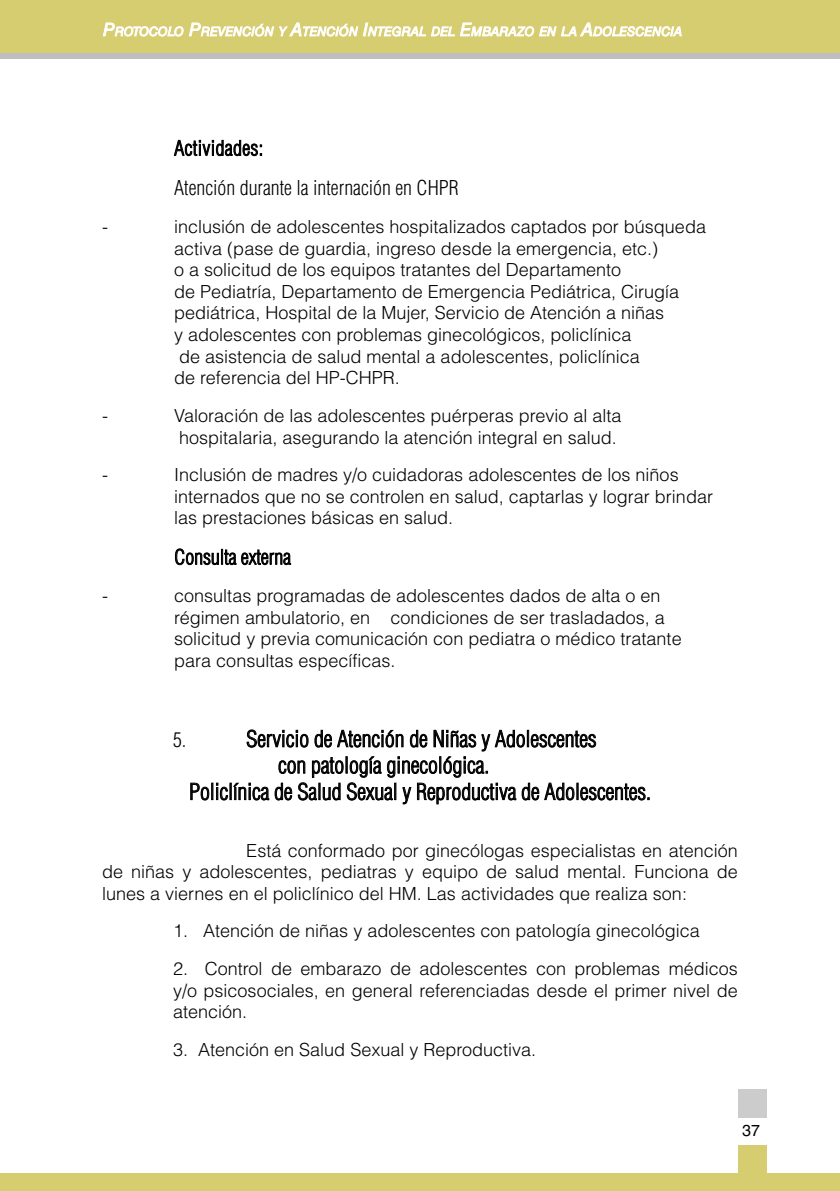
<style>
.page{position:relative;width:840px;height:1191px;background:#fff}
.page>*{position:absolute;margin:0;border:0;box-sizing:border-box;transform-origin:0 0}
.t1{font:300 condensed 22px "Helvetica LT Std";color:#000}
.t2{font:300 condensed 20px/40px "Helvetica LT Std";color:#000}
.t3{font:300 18px/21.6px "Helvetica LT Std";color:#000}
.t4{font:16px "Helvetica LT Std";color:#000}
.t5{font:italic 12.6px "Helvetica LT Std";color:#fff}
.s1{font-size:18px}
</style>
<div class="page">
<div style="left:0;top:0;width:839px;height:55px;background:#d6cc70"></div>
<svg style="left:103px;top:23px;width:80px;height:14px"></svg>
<svg style="left:189px;top:22px;width:492px;height:15px"></svg>
<div style="left:737px;top:1089px;width:28px;height:28px;background:#ccc"></div>
<div style="left:0;top:54px;width:839px;height:5px;background:#bcbec0"></div>
<div style="left:0;top:1173px;width:839px;height:18px;background:#d6cc70"></div>
<div style="left:737px;top:1145px;width:28px;height:28px;background:#d6cc70"></div>
<svg style="left:173px;top:139px;width:89px;height:18px"></svg>
<svg style="left:175px;top:548px;width:116px;height:17px"></svg>
<svg style="left:190px;top:729px;width:459px;height:76px"></svg>
<p class="t5" style="left:103px;top:24px;width:580px"><span class="s1">P</span>ROTOCOLO <span class="s1">P</span>REVENCIÓN Y <span class="s1">A</span>TENCIÓN <span class="s1">I</span>NTEGRAL DEL <span class="s1">E</span>MBARAZO EN LA <span class="s1">A</span>DOLESCENCIA</p>
<p class="t2" style="left:174px;top:128px;width:286px">Actividades:<br>Atención durante la internación en CHPR</p>
<p class="t3" style="left:102px;top:216px;width:7px">-</p>
<p class="t3" style="left:174px;top:216px;width:533px">inclusión de adolescentes hospitalizados captados por búsqueda activa (pase de guardia, ingreso desde la emergencia, etc.)<br>o a solicitud de los equipos tratantes del Departamento<br>de Pediatría, Departamento de Emergencia Pediátrica, Cirugía pediátrica, Hospital de la Mujer, Servicio de Atención a niñas<br>y adolescentes con problemas ginecológicos, policlínica<br>de asistencia de salud mental a adolescentes, policlínica<br>de referencia del HP-CHPR.</p>
<p class="t3" style="left:102px;top:404px;width:7px">-</p>
<p class="t3" style="left:174px;top:404px;width:448px">Valoración de las adolescentes puérperas previo al alta hospitalaria, asegurando la atención integral en salud.</p>
<p class="t3" style="left:102px;top:464px;width:7px">-</p>
<p class="t3" style="left:174px;top:464px;width:540px">Inclusión de madres y/o cuidadoras adolescentes de los niños internados que no se controlen en salud, captarlas y lograr brindar las prestaciones básicas en salud.</p>
<p class="t2" style="left:174px;top:537px;width:118px">Consulta externa</p>
<p class="t3" style="left:102px;top:584px;width:7px">-</p>
<p class="t3" style="left:174px;top:584px;width:508px">consultas programadas de adolescentes dados de alta o en régimen ambulatorio, en condiciones de ser trasladados, a solicitud y previa comunicación con pediatra o médico tratante para consultas específicas.</p>
<p class="t2" style="left:173px;top:719px;width:15px">5.</p>
<p class="t1" style="left:246px;top:725px;width:351px">Servicio de Atención de Niñas y Adolescentes</p>
<p class="t1" style="left:278px;top:751px;width:212px">con patología ginecológica.</p>
<p class="t1" style="left:189px;top:778px;width:463px">Policlínica de Salud Sexual y Reproductiva de Adolescentes.</p>
<p class="t3" style="left:102px;top:839px;width:636px;text-align:justify;text-indent:144px">Está conformado por ginecólogas especialistas en atención de niñas y adolescentes, pediatras y equipo de salud mental. Funciona de lunes a viernes en el policlínico del HM. Las actividades que realiza son:</p>
<p class="t3" style="left:173px;top:920px;width:528px">1. Atención de niñas y adolescentes con patología ginecológica</p>
<p class="t3" style="left:173px;top:957px;width:566px;text-align:justify">2. Control de embarazo de adolescentes con problemas médicos y/o psicosociales, en general referenciadas desde el primer nivel de atención.</p>
<p class="t3" style="left:173px;top:1038px;width:364px">3. Atención en Salud Sexual y Reproductiva.</p>
<p class="t4" style="left:741px;top:1120px;width:19px">37</p>
</div>
